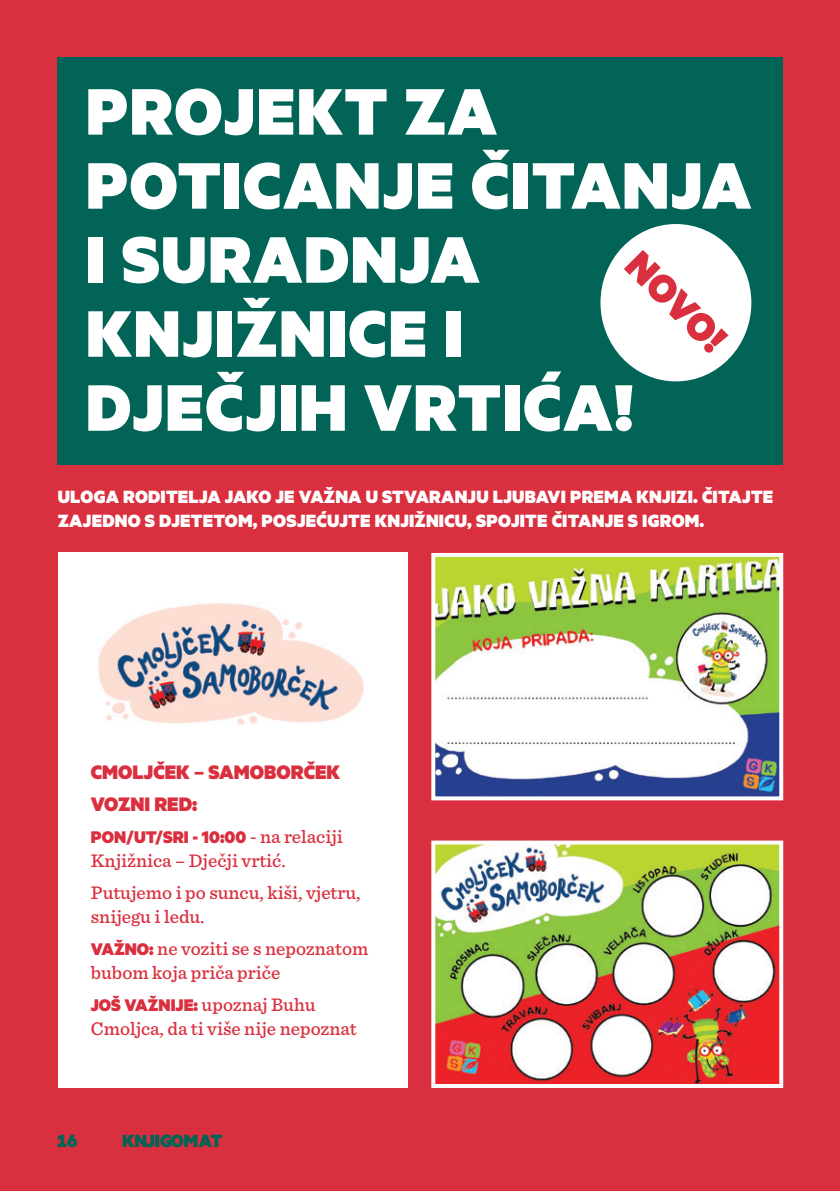
<style>
.page{position:relative;width:840px;height:1191px;background:#fff}
.page>*{position:absolute;margin:0;border:0;box-sizing:border-box;transform-origin:0 0}
.t1{font:900 74px/74px "Metric";letter-spacing:.02em;color:#fff}
.t2{font:900 44px "Metric";color:#da2f3e}
.t3{font:900 22px/32px "Metric";color:#da2f3e}
.t4{font:900 20px/24px "Metric";letter-spacing:.01em;color:#fff}
.t5{font:900 20px "Metric";color:#016457}
.t6{font:500 19px/32px "Sentinel";color:#da2f3e}
.t7{font:900 19px "Metric";color:#da2f3e}
.s1{font-family:"Sentinel";font-weight:500}
.s2{font-family:"Metric";font-weight:900}
</style>
<div class="page">
<div style="left:0;top:0;width:839px;height:1191px;background:#da2f3e"></div>
<div style="left:58px;top:58px;width:724px;height:407px;background:#016457"></div>
<div style="left:600px;top:224px;width:151px;height:157px;background:#fff;border-radius:50%"></div>
<div style="left:58px;top:553px;width:349px;height:535px;background:#fff"></div>
<img style="left:98px;top:603px;width:266px;height:122px">
<img style="left:436px;top:558px;width:341px;height:237px">
<div style="left:431px;top:553px;width:351px;height:247px;border:4px solid #fff"></div>
<img style="left:436px;top:845px;width:341px;height:238px">
<div style="left:431px;top:840px;width:351px;height:248px;border:4px solid #fff"></div>
<h1 class="t1" style="left:86px;top:72px;width:666px">PROJEKT ZA<br>POTICANJE ČITANJA<br>I SURADNJA<br>KNJIŽNICE I<br>DJEČJIH VRTIĆA!</h1>
<h2 class="t2" style="left:651px;top:239px;width:125px;rotate:45deg">NOVO!</h2>
<p class="t4" style="left:58px;top:484px;width:716px">ULOGA RODITELJA JAKO JE VAŽNA U STVARANJU LJUBAVI PREMA KNJIZI. ČITAJTE<br>ZAJEDNO S DJETETOM, POSJEĆUJTE KNJIŽNICU, SPOJITE ČITANJE S IGROM.</p>
<p class="t3" style="left:91px;top:755px;width:251px">CMOLJČEK – SAMOBORČEK<br>VOZNI RED:</p>
<p class="t7" style="left:91px;top:825px;width:253px">PON/UT/SRI - 10:00 <span class="s1">- na relaciji</span></p>
<p class="t6" style="left:91px;top:843px;width:271px">Knjižnica – Dječji vrtić.<br>Putujemo i po suncu, kiši, vjetru,</p>
<p class="t6" style="left:91px;top:899px;width:279px">snijegu i ledu.<br><span class="s2">VAŽNO:</span> ne voziti se s nepoznatom</p>
<p class="t6" style="left:91px;top:955px;width:191px">bubom koja priča priče</p>
<p class="t7" style="left:91px;top:993px;width:226px">JOŠ VAŽNIJE: <span class="s1">upoznaj Buhu</span></p>
<p class="t6" style="left:91px;top:1011px;width:267px">Cmoljca, da ti više nije nepoznat</p>
<p class="t5" style="left:57px;top:1128px;width:22px">16</p>
<p class="t5" style="left:122px;top:1128px;width:102px">KNJIGOMAT</p>
</div>
